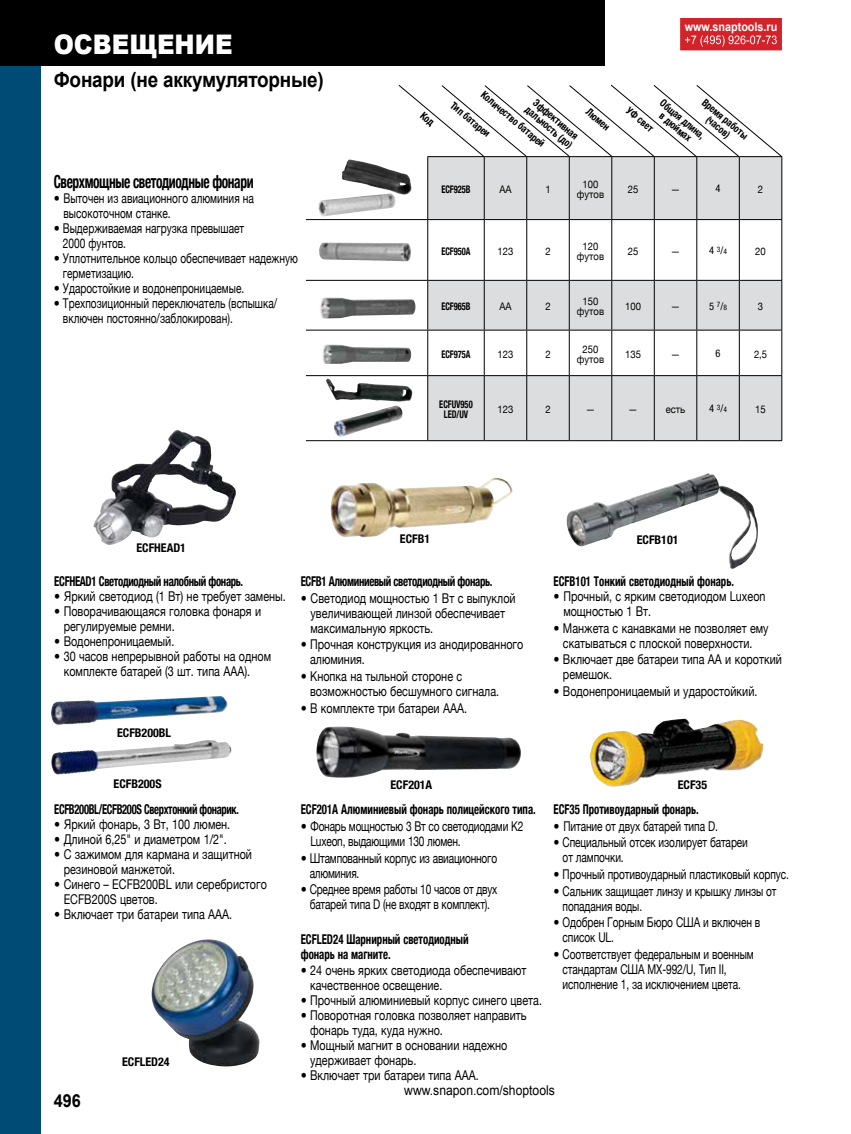
<style>
.page{position:relative;width:851px;height:1134px;background:#fff}
.page>*{position:absolute;margin:0;border:0;box-sizing:border-box;transform-origin:0 0}
.t1{font:900 27px "Arial";color:#fff;scale:.9 1}
.t2{font:700 21px "Arial";letter-spacing:-.01em;color:#000;scale:.9 1}
.t3{font:700 condensed 18px "Helvetica Neue";letter-spacing:-.03em;color:#000;scale:.75 1}
.t4{font:700 18px "Arial";color:#000;scale:.9 1}
.t5{font:13.5px/15px "Helvetica Neue";color:#000;scale:.9 1}
.t6{font:13.5px/15px "Helvetica Neue";letter-spacing:-.02em;color:#000;scale:.9 1}
.t7{font:700 condensed 13.5px/15px "Helvetica Neue";color:#000;scale:.8 1}
.t8{font:700 condensed 13.5px "Helvetica Neue";letter-spacing:-.03em;color:#000;scale:.8 1}
.t9{font:700 condensed 13.5px "Helvetica Neue";letter-spacing:-.03em;color:#000;scale:.78 1}
.t10{font:13.5px "Arial";color:#000;scale:.9 1}
.t11{font:700 condensed 12px "Helvetica Neue";color:#000}
.t12{font:700 12px "Arial";color:#fff;scale:.9 1}
.t13{font:700 condensed 10.5px/10.5px "Helvetica Neue";color:#000;text-align:center;scale:.9 1}
.t14{font:10.5px/10.5px "Helvetica Neue";color:#000;text-align:center;scale:.9 1}
.t15{font:700 condensed 10.5px/10.5px "Helvetica Neue";color:#000;text-align:center;scale:.8 1}
.t16{font:condensed 10.5px "Helvetica Neue";color:#000}
.s1{font-size:7.5px}
</style>
<div class="page">
<div style="left:0;top:66px;width:40px;height:1068px;background:#004b76"></div>
<div style="left:0;top:0;width:604px;height:66px;background:#000"></div>
<img style="left:566px;top:473px;width:182px;height:89px">
<img style="left:391px;top:478px;width:102px;height:13px">
<div style="left:678px;top:16px;width:105px;height:36px;background:#d2232a;border:2px solid #fff"></div>
<svg style="left:685px;top:35px;width:91px;height:12px"></svg>
<img style="left:93px;top:430px;width:143px;height:115px">
<img style="left:51px;top:696px;width:176px;height:29px">
<img style="left:51px;top:740px;width:180px;height:35px">
<img style="left:316px;top:726px;width:205px;height:52px">
<img style="left:589px;top:719px;width:174px;height:68px">
<img style="left:151px;top:939px;width:109px;height:128px">
<svg style="left:306px;top:84px;width:477px;height:357px"></svg>
<h1 class="t1" style="left:54px;top:25px;width:200px">Освещение</h1>
<h2 class="t2" style="left:54px;top:66px;width:301px">Фонари (не аккумуляторные)</h2>
<h3 class="t3" style="left:54px;top:171px;width:268px">Сверхмощные светодиодные фонари</h3>
<p class="t5" style="left:63px;top:191px;width:213px;text-indent:-10px">• Выточен из авиационного алюминия на высокоточном станке.</p>
<p class="t5" style="left:63px;top:221px;width:203px;text-indent:-9px">• Выдерживаемая нагрузка превышает<br>2000 фунтов.</p>
<p class="t5" style="left:63px;top:251px;width:263px;text-indent:-9px">• Уплотнительное кольцо обеспечивает надежную герметизацию.</p>
<p class="t5" style="left:54px;top:281px;width:213px">• Ударостойкие и водонепроницаемые.</p>
<p class="t5" style="left:63px;top:296px;width:240px;text-indent:-9px">• Трехпозиционный переключатель (вспышка/ включен постоянно/заблокирован).</p>
<p class="t11" style="left:136px;top:541px;width:51px">ECFHEAD1</p>
<p class="t12" style="left:684px;top:19px;width:104px">www.snaptools.ru</p>
<p class="t13" style="left:486px;top:89px;width:90px;rotate:40deg">Количество батарей</p>
<p class="t13" style="left:537px;top:96px;width:66px;text-align:left;rotate:40deg">Эффективная дальность (до)</p>
<p class="t13" style="left:591px;top:106px;width:32px;rotate:40deg">Люмен</p>
<p class="t13" style="left:631px;top:105px;width:37px;rotate:40deg">УФ свет</p>
<p class="t13" style="left:665px;top:97px;width:63px;rotate:40deg">Общая длина, в дюймах</p>
<p class="t13" style="left:707px;top:97px;width:64px;rotate:40deg">Время работы (часов)</p>
<p class="t13" style="left:455px;top:100px;width:55px;rotate:40deg">Тип батареи</p>
<p class="t15" style="left:441px;top:184px;width:38px">ECF925B</p>
<p class="t14" style="left:499px;top:184px;width:15px">AA</p>
<p class="t14" style="left:545px;top:184px;width:7px">1</p>
<p class="t14" style="left:577px;top:179px;width:32px">100 футов</p>
<p class="t14" style="left:627px;top:184px;width:13px">25</p>
<p class="t14" style="left:670px;top:184px;width:12px">—</p>
<p class="t16" style="left:715px;top:183px;width:7px">4</p>
<p class="t14" style="left:758px;top:184px;width:7px">2</p>
<p class="t15" style="left:441px;top:246px;width:38px">ECF950A</p>
<p class="t14" style="left:497px;top:246px;width:19px">123</p>
<p class="t14" style="left:545px;top:246px;width:7px">2</p>
<p class="t14" style="left:577px;top:241px;width:32px">120 футов</p>
<p class="t14" style="left:627px;top:246px;width:13px">25</p>
<p class="t14" style="left:670px;top:246px;width:12px">—</p>
<p class="t16" style="left:709px;top:244px;width:19px">4 <sup>3</sup>/<span class="s1">4</span></p>
<p class="t14" style="left:755px;top:246px;width:13px">20</p>
<p class="t15" style="left:441px;top:301px;width:38px">ECF965B</p>
<p class="t14" style="left:499px;top:301px;width:15px">AA</p>
<p class="t14" style="left:545px;top:301px;width:7px">2</p>
<p class="t14" style="left:577px;top:296px;width:32px">150 футов</p>
<p class="t14" style="left:625px;top:301px;width:19px">100</p>
<p class="t14" style="left:670px;top:301px;width:12px">—</p>
<p class="t16" style="left:709px;top:300px;width:19px">5 <sup>7</sup>/<span class="s1">8</span></p>
<p class="t14" style="left:758px;top:301px;width:7px">3</p>
<p class="t15" style="left:441px;top:349px;width:38px">ECF975A</p>
<p class="t14" style="left:497px;top:349px;width:19px">123</p>
<p class="t14" style="left:545px;top:349px;width:7px">2</p>
<p class="t14" style="left:577px;top:344px;width:32px">250 футов</p>
<p class="t14" style="left:625px;top:349px;width:19px">135</p>
<p class="t14" style="left:670px;top:349px;width:12px">—</p>
<p class="t16" style="left:715px;top:347px;width:7px">6</p>
<p class="t14" style="left:754px;top:349px;width:16px">2,5</p>
<p class="t15" style="left:439px;top:399px;width:43px">ECFUV950<br>LED/UV</p>
<p class="t14" style="left:497px;top:404px;width:19px">123</p>
<p class="t14" style="left:545px;top:404px;width:7px">2</p>
<p class="t14" style="left:585px;top:404px;width:12px">—</p>
<p class="t14" style="left:628px;top:404px;width:12px">—</p>
<p class="t14" style="left:665px;top:404px;width:23px">есть</p>
<p class="t16" style="left:709px;top:403px;width:19px">4 <sup>3</sup>/<span class="s1">4</span></p>
<p class="t14" style="left:755px;top:404px;width:13px">15</p>
<p class="t11" style="left:400px;top:531px;width:32px">ECFB1</p>
<p class="t11" style="left:636px;top:533px;width:43px">ECFB101</p>
<p class="t8" style="left:54px;top:573px;width:238px">ECFHEAD1 Светодиодный налобный фонарь.</p>
<p class="t5" style="left:54px;top:589px;width:259px">• Яркий светодиод (1 Вт) не требует замены.</p>
<p class="t5" style="left:64px;top:604px;width:221px;text-indent:-9px">• Поворачивающаяся головка фонаря и регулируемые ремни.</p>
<p class="t5" style="left:54px;top:634px;width:135px">• Водонепроницаемый.</p>
<p class="t5" style="left:64px;top:649px;width:232px;text-indent:-9px">• 30 часов непрерывной работы на одном комплекте батарей (3 шт. типа AAA).</p>
<p class="t11" style="left:117px;top:725px;width:55px">ECFB200BL</p>
<p class="t8" style="left:301px;top:573px;width:241px">ECFB1 Алюминиевый светодиодный фонарь.</p>
<p class="t5" style="left:310px;top:590px;width:229px;text-indent:-10px">• Светодиод мощностью 1 Вт с выпуклой увеличивающей линзой обеспечивает максимальную яркость.</p>
<p class="t5" style="left:310px;top:637px;width:238px;text-indent:-9px">• Прочная конструкция из анодированного алюминия.</p>
<p class="t5" style="left:310px;top:669px;width:211px;text-indent:-9px">• Кнопка на тыльной стороне с возможностью бесшумного сигнала.</p>
<p class="t5" style="left:301px;top:700px;width:186px">• В комплекте три батареи AAA.</p>
<p class="t7" style="left:553px;top:574px;width:227px">ECFB101 Тонкий светодиодный фонарь.</p>
<p class="t5" style="left:563px;top:589px;width:226px;text-indent:-10px">• Прочный, с ярким светодиодом Luxeon мощностью 1 Вт.</p>
<p class="t5" style="left:553px;top:620px;width:240px;text-align:center">• Манжета с канавками не позволяет ему скатываться с плоской поверхности.</p>
<p class="t5" style="left:563px;top:652px;width:245px;text-indent:-9px">• Включает две батареи типа AA и короткий ремешок.</p>
<p class="t5" style="left:553px;top:684px;width:228px">• Водонепроницаемый и ударостойкий.</p>
<p class="t11" style="left:114px;top:777px;width:49px">ECFB200S</p>
<p class="t9" style="left:54px;top:801px;width:238px">ECFB200BL/ECFB200S Сверхтонкий фонарик.</p>
<p class="t5" style="left:54px;top:817px;width:197px">• Яркий фонарь, 3 Вт, 100 люмен.</p>
<p class="t5" style="left:54px;top:832px;width:193px">• Длиной 6,25" и диаметром 1/2".</p>
<p class="t5" style="left:64px;top:847px;width:211px;text-indent:-9px">• С зажимом для кармана и защитной резиновой манжетой.</p>
<p class="t5" style="left:64px;top:877px;width:227px;text-indent:-9px">• Синего – ECFB200BL или серебристого<br>ECFB200S цветов.</p>
<p class="t5" style="left:54px;top:907px;width:199px">• Включает три батареи типа AAA.</p>
<h3 class="t4" style="left:54px;top:1089px;width:32px">496</h3>
<p class="t11" style="left:122px;top:1055px;width:49px">ECFLED24</p>
<p class="t11" style="left:390px;top:777px;width:43px">ECF201A</p>
<p class="t11" style="left:677px;top:777px;width:31px">ECF35</p>
<p class="t7" style="left:301px;top:802px;width:295px">ECF201A Алюминиевый фонарь полицейского типа.</p>
<p class="t6" style="left:310px;top:819px;width:238px;text-indent:-10px">• Фонарь мощностью 3 Вт со светодиодами K2<br>Luxeon, выдающими 130 люмен.</p>
<p class="t6" style="left:310px;top:850px;width:210px;text-indent:-9px">• Штампованный корпус из авиационного алюминия.</p>
<p class="t6" style="left:301px;top:882px;width:220px;text-align:center">• Среднее время работы 10 часов от двух батарей типа D (не входят в комплект).</p>
<p class="t7" style="left:301px;top:931px;width:211px">ECFLED24 Шарнирный светодиодный фонарь на магните.</p>
<p class="t5" style="left:310px;top:963px;width:242px;text-indent:-9px">• 24 очень ярких светодиода обеспечивают качественное освещение.</p>
<p class="t5" style="left:301px;top:993px;width:269px">• Прочный алюминиевый корпус синего цвета.</p>
<p class="t5" style="left:310px;top:1008px;width:242px;text-indent:-9px">• Поворотная головка позволяет направить фонарь туда, куда нужно.</p>
<p class="t5" style="left:310px;top:1038px;width:221px;text-indent:-9px">• Мощный магнит в основании надежно удерживает фонарь.</p>
<p class="t5" style="left:301px;top:1068px;width:199px">• Включает три батареи типа AAA.</p>
<p class="t7" style="left:553px;top:802px;width:183px">ECF35 Противоударный фонарь.</p>
<p class="t5" style="left:553px;top:818px;width:184px">• Питание от двух батарей типа D.</p>
<p class="t5" style="left:562px;top:835px;width:207px;text-indent:-9px">• Специальный отсек изолирует батареи от лампочки.</p>
<p class="t5" style="left:553px;top:866px;width:263px">• Прочный противоударный пластиковый корпус.</p>
<p class="t5" style="left:562px;top:883px;width:239px;text-indent:-9px">• Сальник защищает линзу и крышку линзы от попадания воды.</p>
<p class="t5" style="left:562px;top:915px;width:221px;text-indent:-9px">• Одобрен Горным Бюро США и включен в список UL.</p>
<p class="t5" style="left:562px;top:946px;width:214px;text-indent:-9px">• Соответствует федеральным и военным стандартам США MX-992/U, Тип II, исполнение 1, за исключением цвета.</p>
<p class="t10" style="left:404px;top:1082px;width:169px">www.snapon.com/shoptools</p>
</div>
